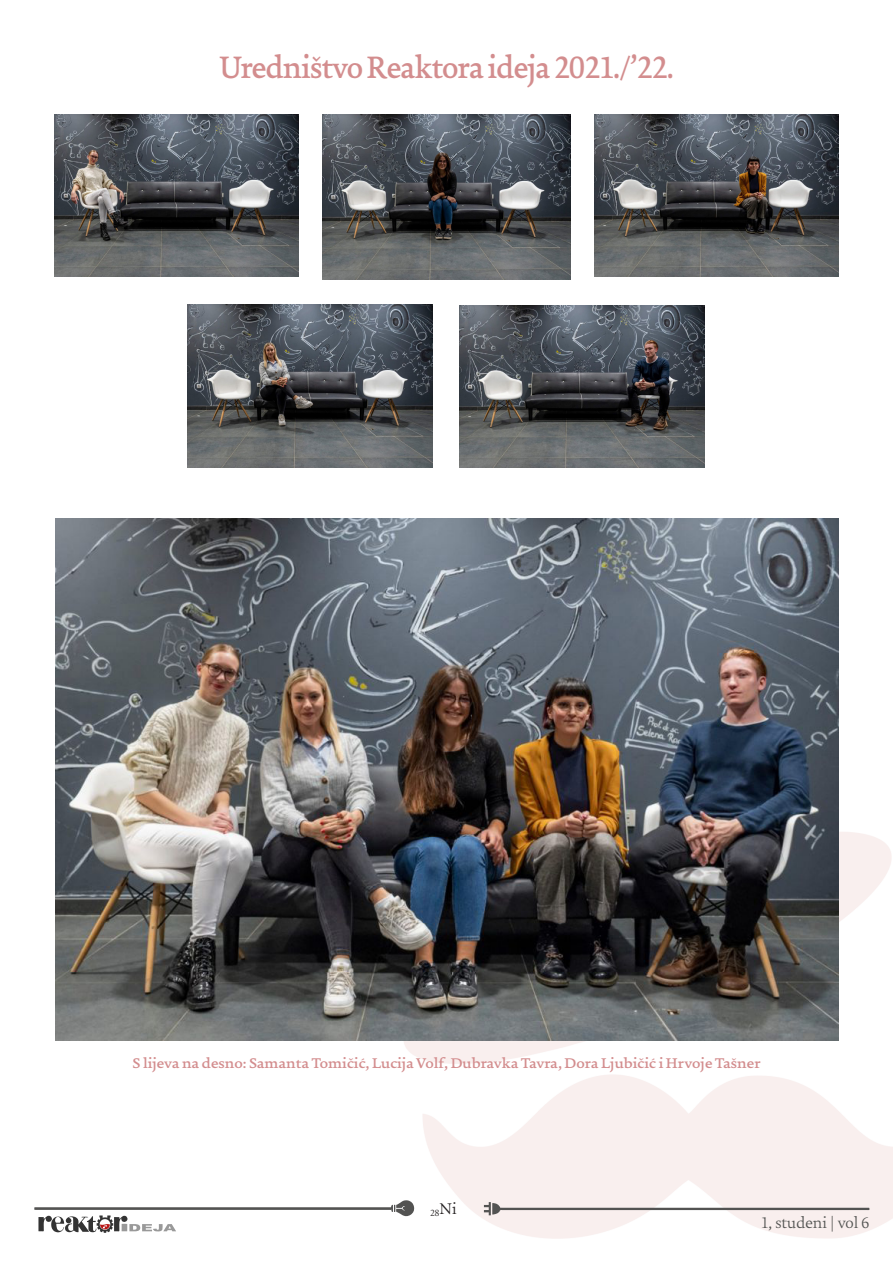
<style>
.page{position:relative;width:893px;height:1263px;background:#fff}
.page>*{position:absolute;margin:0;border:0;box-sizing:border-box;transform-origin:0 0}
.t1{font:700 33px "Uni Zg";letter-spacing:-.02em;color:#d38d8e;scale:.89 1}
.t2{font:300 16.5px "Uni Zg";color:#535452}
.t3{font:700 15px "Uni Zg";color:#d38d8e}
.t4{font:300 9.6px "Uni Zg";color:#231f20}
</style>
<div class="page">
<img style="left:54px;top:115px;width:244px;height:162px">
<img style="left:187px;top:305px;width:246px;height:163px">
<img style="left:323px;top:115px;width:247px;height:164px">
<img style="left:594px;top:115px;width:245px;height:162px">
<img style="left:56px;top:519px;width:783px;height:522px">
<img style="left:459px;top:305px;width:245px;height:163px">
<svg style="left:484px;top:1202px;width:386px;height:13px;background:#d9d2d2"></svg>
<svg style="left:34px;top:1200px;width:381px;height:33px"></svg>
<p class="t1" style="left:219px;top:50px;width:513px">Uredništvo Reaktora ideja 2021./’22.</p>
<p class="t3" style="left:133px;top:1055px;width:629px">S lijeva na desno: Samanta Tomičić, Lucija Volf, Dubravka Tavra, Dora Ljubičić i Hrvoje Tašner</p>
<p class="t4" style="left:430px;top:1208px;width:28px">28<sup>Ni</sup></p>
<p class="t2" style="left:761px;top:1214px;width:110px">1, studeni | vol 6</p>
</div>
